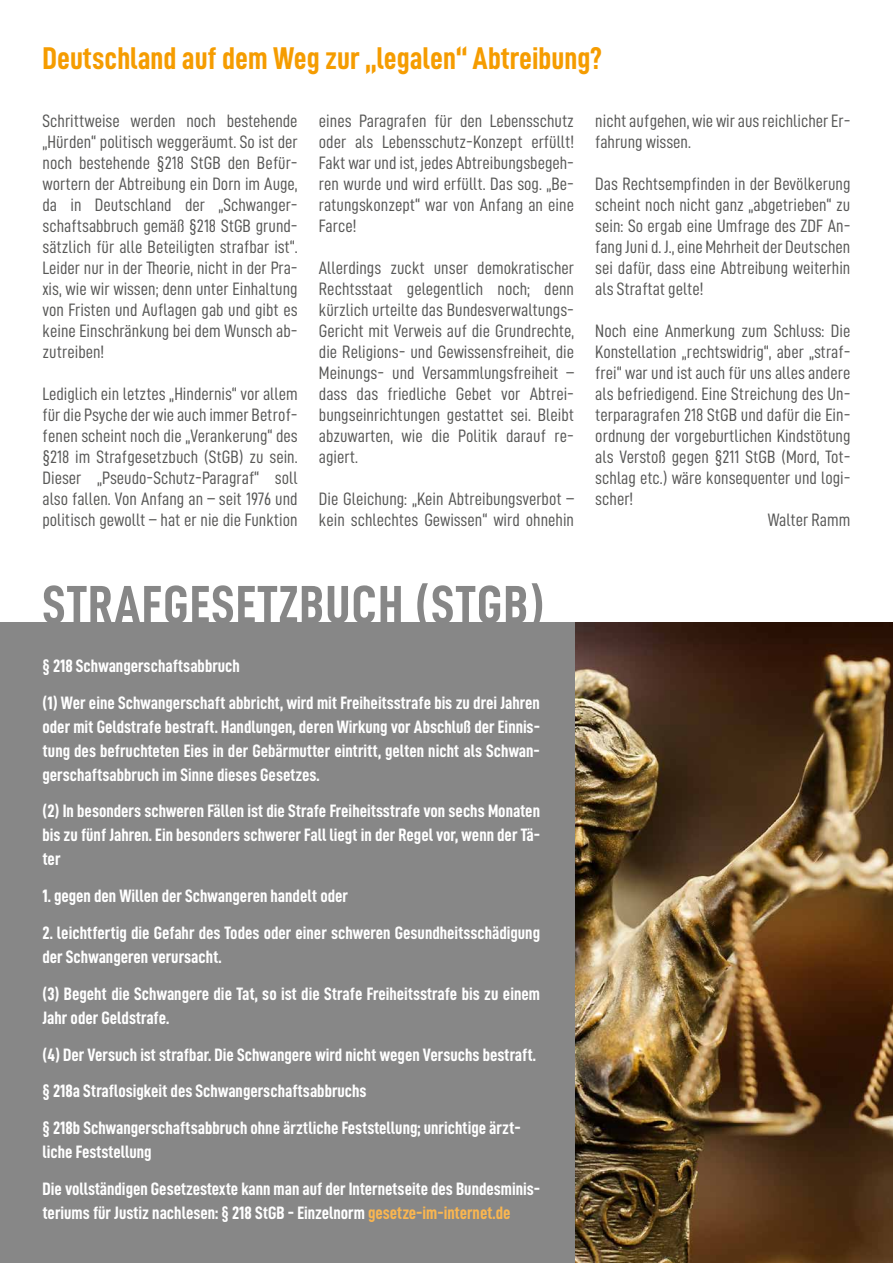
<style>
.page{position:relative;width:893px;height:1263px;background:#fff}
.page>*{position:absolute;margin:0;border:0;box-sizing:border-box;transform-origin:0 0}
.t1{font:54px "D DIN Condensed Bold";letter-spacing:.025em;color:#878787}
.t2{font:31.5px "D DIN Condensed Bold";color:#f59c00}
.t3{font:18px/21px "D DIN Condensed";color:#575756;text-align:justify}
.t4{font:18px/24px "D DIN Condensed Bold";color:#fff}
.s1{color:#fab650}
</style>
<div class="page">
<img style="left:574px;top:623px;width:319px;height:640px">
<div style="left:0;top:623px;width:574px;height:640px;background:#878787"></div>
<h2 class="t2" style="left:43px;top:41px;width:561px">Deutschland auf dem Weg zur „legalen“ Abtreibung?</h2>
<p class="t3" style="left:43px;top:110px;width:257px">Schrittweise werden noch bestehende „Hürden“ politisch weggeräumt. So ist der noch bestehende §218 StGB den Befür&shy;wortern der Abtreibung ein Dorn im Auge, da in Deutschland der „Schwanger&shy;schaftsabbruch gemäß §218 StGB grund&shy;sätzlich für alle Beteiligten strafbar ist“.<br>Leider nur in der Theorie, nicht in der Pra&shy;xis, wie wir wissen; denn unter Einhaltung von Fristen und Auflagen gab und gibt es keine Einschränkung bei dem Wunsch ab&shy;zutreiben!</p>
<p class="t3" style="left:43px;top:383px;width:257px">Lediglich ein letztes „Hindernis“ vor allem für die Psyche der wie auch immer Betrof&shy;fenen scheint noch die „Verankerung“ des §218 im Strafgesetzbuch (StGB) zu sein.<br>Dieser „Pseudo-Schutz-Paragraf“ soll also fallen. Von Anfang an – seit 1976 und politisch gewollt – hat er nie die Funktion</p>
<p class="t3" style="left:319px;top:110px;width:257px">eines Paragrafen für den Lebensschutz oder als Lebensschutz-Konzept erfüllt!<br>Fakt war und ist, jedes Abtreibungsbegeh&shy;ren wurde und wird erfüllt. Das sog. „Be&shy;ratungskonzept“ war von Anfang an eine Farce!</p>
<p class="t3" style="left:319px;top:257px;width:257px">Allerdings zuckt unser demokratischer Rechtsstaat gelegentlich noch; denn kürzlich urteilte das Bundesverwaltungs-Gericht mit Verweis auf die Grundrechte, die Religions- und Gewissensfreiheit, die Meinungs- und Versammlungsfreiheit – dass das friedliche Gebet vor Abtrei&shy;bungseinrichtungen gestattet sei. Bleibt abzuwarten, wie die Politik darauf re&shy;agiert.</p>
<p class="t3" style="left:319px;top:488px;width:257px">Die Gleichung: „Kein Abtreibungsverbot – kein schlechtes Gewissen“ wird ohnehin</p>
<p class="t3" style="left:595px;top:110px;width:257px">nicht aufgehen, wie wir aus reichlicher Er&shy;fahrung wissen.</p>
<p class="t3" style="left:595px;top:173px;width:257px">Das Rechtsempfinden in der Bevölkerung scheint noch nicht ganz „abgetrieben“ zu sein: So ergab eine Umfrage des ZDF An&shy;fang Juni d. J., eine Mehrheit der Deutschen sei dafür, dass eine Abtreibung weiterhin als Straftat gelte!</p>
<p class="t3" style="left:595px;top:320px;width:257px">Noch eine Anmerkung zum Schluss: Die</p>
<p class="t3" style="left:595px;top:341px;width:257px">Konstellation „rechtswidrig“, aber „straf-</p>
<p class="t3" style="left:595px;top:362px;width:257px">frei“ war und ist auch für uns alles andere</p>
<p class="t3" style="left:595px;top:383px;width:257px">als befriedigend. Eine Streichung des Un-</p>
<p class="t3" style="left:595px;top:404px;width:257px">terparagrafen 218 StGB und dafür die Ein-</p>
<p class="t3" style="left:595px;top:425px;width:257px">ordnung der vorgeburtlichen Kindstötung</p>
<p class="t3" style="left:595px;top:446px;width:257px">als Verstoß gegen §211 StGB (Mord, Tot-</p>
<p class="t3" style="left:595px;top:467px;width:257px">schlag etc.) wäre konsequenter und logi-</p>
<p class="t3" style="left:595px;top:488px;width:39px">scher!</p>
<p class="t3" style="left:768px;top:509px;width:84px">Walter Ramm</p>
<h1 class="t1" style="left:43px;top:575px;width:503px">STRAFGESETZBUCH (STGB)</h1>
<p class="t4" style="left:43px;top:647px;width:499px;line-height:36.8px">§ 218 Schwangerschaftsabbruch<br>(1) Wer eine Schwangerschaft abbricht, wird mit Freiheitsstrafe bis zu drei Jahren</p>
<p class="t4" style="left:43px;top:714px;width:499px;text-align:justify">oder mit Geldstrafe bestraft. Handlungen, deren Wirkung vor Abschluß der Einnis&shy;tung des befruchteten Eies in der Gebärmutter eintritt, gelten nicht als Schwan&shy;gerschaftsabbruch im Sinne dieses Gesetzes.</p>
<p class="t4" style="left:43px;top:799px;width:499px;text-align:justify">(2) In besonders schweren Fällen ist die Strafe Freiheitsstrafe von sechs Monaten bis zu fünf Jahren. Ein besonders schwerer Fall liegt in der Regel vor, wenn der Tä&shy;ter</p>
<p class="t4" style="left:43px;top:884px;width:307px">1. gegen den Willen der Schwangeren handelt oder</p>
<p class="t4" style="left:43px;top:920px;width:499px">2. leichtfertig die Gefahr des Todes oder einer schweren Gesundheitsschädigung der Schwangeren verursacht.</p>
<p class="t4" style="left:43px;top:981px;width:499px">(3) Begeht die Schwangere die Tat, so ist die Strafe Freiheitsstrafe bis zu einem<br>Jahr oder Geldstrafe.</p>
<p class="t4" style="left:43px;top:1035px;width:495px;line-height:36.8px">(4) Der Versuch ist strafbar. Die Schwangere wird nicht wegen Versuchs bestraft. § 218a Straflosigkeit des Schwangerschaftsabbruchs<br>§ 218b Schwangerschaftsabbruch ohne ärztliche Feststellung; unrichtige ärzt-</p>
<p class="t4" style="left:43px;top:1133px;width:499px;line-height:36.8px">liche Feststellung<br>Die vollständigen Gesetzestexte kann man auf der Internetseite des Bundesminis-</p>
<p class="t4" style="left:43px;top:1200px;width:469px">teriums für Justiz nachlesen: § 218 StGB - Einzelnorm <span class="s1">gesetze-im-internet.de</span></p>
</div>
